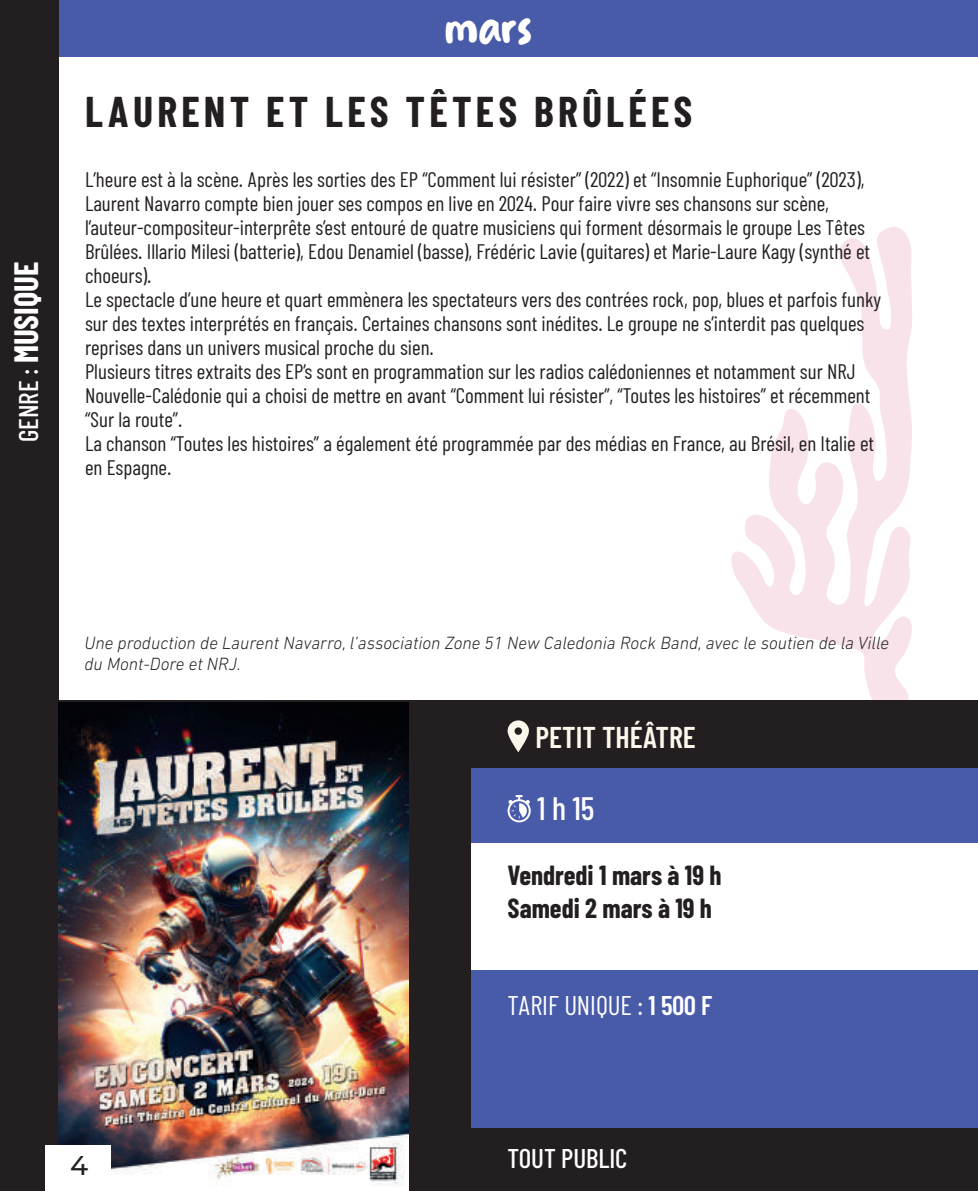
<style>
.page{position:relative;width:978px;height:1191px;background:#fff}
.page>*{position:absolute;margin:0;border:0;box-sizing:border-box;transform-origin:0 0}
.t1{font:48px "Huglove";color:#fff}
.t2{font:700 42px "Barlow Condensed";letter-spacing:.1em;color:#231f20}
.t3{font:700 33px "Barlow Condensed";color:#fff}
.t4{font:500 32.4px "Barlow Condensed";color:#fff}
.t5{font:600 30px "Barlow Condensed";color:#fcf6eb}
.t6{font:700 27px/32.4px "Barlow Condensed";color:#231f20}
.t7{font:27px "Barlow Condensed";color:#fff}
.t8{font:500 27px "Barlow Condensed";color:#fff}
.t9{font:500 27px "Montserrat";color:#231f20}
.t10{font:21px/24px "Barlow Condensed";color:#231f20}
.t11{font:italic 300 18px/21px "DIN Next LT Pro";color:#231f20}
.s1{font-weight:500;font-size:27px}
.s2{font-weight:600}
</style>
<div class="page">
<svg style="left:731px;top:227px;width:181px;height:473px"></svg>
<div style="left:0;top:0;width:978px;height:57px;background:#485ba8"></div>
<div style="left:0;top:704px;width:978px;height:487px;background:#485ba8"></div>
<div style="left:0;top:1128px;width:978px;height:63px;background:#231f20"></div>
<div style="left:0;top:0;width:58px;height:1191px;background:#231f20"></div>
<div style="left:0;top:700px;width:978px;height:68px;background:#231f20"></div>
<svg style="left:507px;top:720px;width:22px;height:32px"></svg>
<div style="left:0;top:843px;width:978px;height:127px;background:#fff"></div>
<svg style="left:507px;top:795px;width:24px;height:28px"></svg>
<div style="left:0;top:700px;width:470px;height:491px;background:#231f20"></div>
<img style="left:59px;top:702px;width:349px;height:489px">
<div style="left:45px;top:1145px;width:66px;height:46px;background:#fff"></div>
<h3 class="t3" style="left:6px;top:442px;width:181px;rotate:-90deg"><span class="s1">GENRE :</span> MUSIQUE</h3>
<h1 class="t1" style="left:444px;top:10px;width:89px">mars</h1>
<h2 class="t2" style="left:85px;top:86px;width:609px">LAURENT ET LES TÊTES BRÛLÉES</h2>
<p class="t10" style="left:85px;top:167px;width:798px">L’heure est à la scène. Après les sorties des EP “Comment lui résister” (2022) et “Insomnie Euphorique” (2023), Laurent Navarro compte bien jouer ses compos en live en 2024. Pour faire vivre ses chansons sur scène, l’auteur-compositeur-interprête s’est entouré de quatre musiciens qui forment désormais le groupe Les Têtes Brûlées. Illario Milesi (batterie), Edou Denamiel (basse), Frédéric Lavie (guitares) et Marie-Laure Kagy (synthé et choeurs).<br>Le spectacle d’une heure et quart emmènera les spectateurs vers des contrées rock, pop, blues et parfois funky sur des textes interprétés en français. Certaines chansons sont inédites. Le groupe ne s’interdit pas quelques reprises dans un univers musical proche du sien.<br>Plusieurs titres extraits des EP’s sont en programmation sur les radios calédoniennes et notamment sur NRJ Nouvelle-Calédonie qui a choisi de mettre en avant “Comment lui résister”, “Toutes les histoires” et récemment “Sur la route”.<br>La chanson “Toutes les histoires” a également été programmée par des médias en France, au Brésil, en Italie et en Espagne.</p>
<p class="t11" style="left:84px;top:632px;width:806px">Une production de Laurent Navarro, l’association Zone 51 New Caledonia Rock Band, avec le soutien de la Ville du Mont-Dore et NRJ.</p>
<h3 class="t5" style="left:535px;top:718px;width:162px">PETIT THÉÂTRE</h3>
<h3 class="t4" style="left:537px;top:788px;width:59px">1 h 15</h3>
<p class="t6" style="left:508px;top:858px;width:216px">Vendredi 1 mars à 19 h<br>Samedi 2 mars à 19 h</p>
<p class="t9" style="left:70px;top:1146px;width:20px">4</p>
<p class="t7" style="left:508px;top:988px;width:206px">TARIF UNIQUE : <span class="s2">1 500 F</span></p>
<p class="t8" style="left:508px;top:1141px;width:121px">TOUT PUBLIC</p>
</div>
